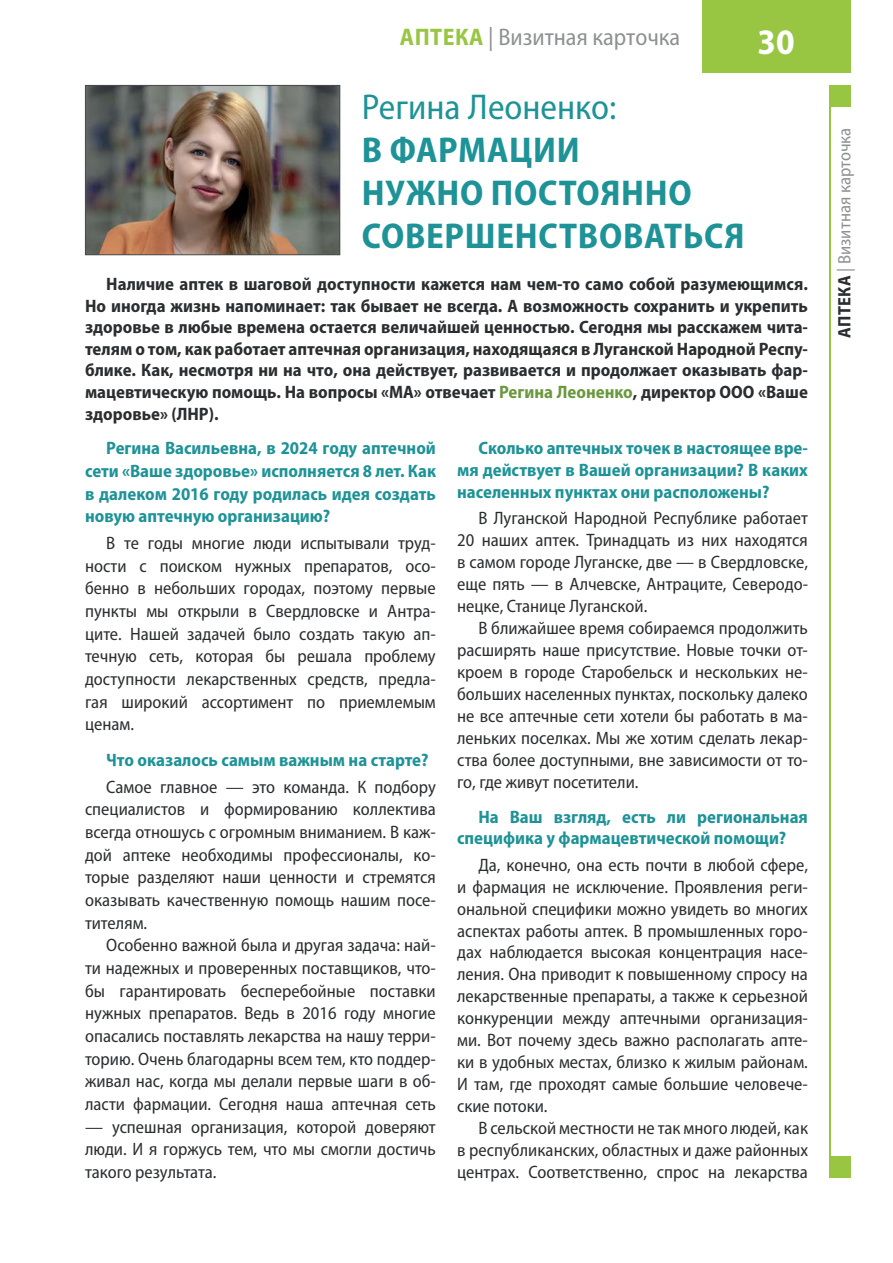
<style>
.page{position:relative;width:893px;height:1263px;background:#fff}
.page>*{position:absolute;margin:0;border:0;box-sizing:border-box;transform-origin:0 0}
.t1{font:700 semi-condensed 36px/43.2px "Myriad Pro";letter-spacing:.02em;color:#1e9397}
.t2{font:semi-condensed 36px "Myriad Pro";color:#1e9397}
.t3{font:700 semi-condensed 36px "Myriad Pro";color:#fff}
.t4{font:semi-condensed 24px "Myriad Pro";color:#8e9192}
.t5{font:semi-condensed 18px/21.9px "Myriad Pro";color:#2b2e30;text-align:justify}
.t6{font:700 semi-condensed 18px/21.6px "Myriad Pro";color:#2b2e30;text-align:justify}
.t7{font:700 semi-condensed 18px/22.6px "Myriad Pro";color:#1e9397;text-align:justify}
.t8{font:semi-condensed 18px "Myriad Pro";color:#8e9192}
.s1{font-weight:700;color:#98c643}
.s2{color:#6b983f}
.s3{font-weight:700;color:#2b2e30}
</style>
<div class="page">
<div style="left:702px;top:0;width:148px;height:72px;background:#98c643"></div>
<hr style="left:829px;top:85px;width:1px;height:1093px;background:#98c643">
<div style="left:829px;top:85px;width:21px;height:21px;background:#98c643"></div>
<div style="left:829px;top:1157px;width:21px;height:21px;background:#98c643"></div>
<img style="left:87px;top:87px;width:251px;height:166px">
<div style="left:85px;top:85px;width:255px;height:170px;border:1px solid #484b4c"></div>
<h2 class="t4" style="left:400px;top:28px;width:282px"><span class="s1">АПТЕКА</span> | Визитная карточка</h2>
<h1 class="t3" style="left:757px;top:21px;width:39px">30</h1>
<h1 class="t2" style="left:362px;top:93px;width:256px">Регина Леоненко:</h1>
<h1 class="t1" style="left:362px;top:128px;width:384px">В ФАРМАЦИИ<br>НУЖНО ПОСТОЯННО<br>СОВЕРШЕНСТВОВАТЬСЯ</h1>
<p class="t6" style="left:85px;top:273px;width:724px;text-indent:21px">Наличие аптек в шаговой доступности кажется нам чем-то само собой разумеющимся.<br>Но иногда жизнь напоминает: так бывает не всегда. А возможность сохранить и укрепить здоровье в любые времена остается величайшей ценностью. Сегодня мы расскажем чита&shy;телям о том, как работает аптечная организация, находящаяся в Луганской Народной Респу&shy;блике. Как, несмотря ни на что, она действует, развивается и продолжает оказывать фар&shy;мацевтическую помощь. На вопросы «МА» отвечает <span class="s2">Регина Леоненко</span>, директор ООО «Ваше здоровье» (ЛНР).</p>
<p class="t7" style="left:85px;top:437px;width:352px;text-indent:21px">Регина Васильевна, в 2024 году аптечной сети «Ваше здоровье» исполняется 8 лет. Как в далеком 2016 году родилась идея создать новую аптечную организацию?</p>
<p class="t5" style="left:85px;top:534px;width:352px;line-height:22.6px;text-indent:21px">В те годы многие люди испытывали труд&shy;ности с поиском нужных препаратов, осо&shy;бенно в небольших городах, поэтому первые пункты мы открыли в Свердловске и Антра&shy;ците. Нашей задачей было создать такую ап&shy;течную сеть, которая бы решала проблему доступности лекарственных средств, предла&shy;гая широкий ассортимент по приемлемым ценам.</p>
<p class="t7" style="left:106px;top:748px;width:324px">Что оказалось самым важным на старте?</p>
<p class="t5" style="left:85px;top:777px;width:352px;line-height:22.6px;text-indent:21px">Самое главное — это команда. К подбору специалистов и формированию коллектива всегда отношусь с огромным вниманием. В каж&shy;дой аптеке необходимы профессионалы, ко&shy;торые разделяют наши ценности и стремятся оказывать качественную помощь нашим посе&shy;тителям.</p>
<p class="t5" style="left:85px;top:936px;width:352px;line-height:22.6px;text-indent:21px">Особенно важной была и другая задача: най&shy;ти надежных и проверенных поставщиков, что&shy;бы гарантировать бесперебойные поставки нужных препаратов. Ведь в 2016 году многие опасались поставлять лекарства на нашу терри&shy;торию. Очень благодарны всем тем, кто поддер&shy;живал нас, когда мы делали первые шаги в об&shy;ласти фармации. Сегодня наша аптечная сеть</p>
<p class="t5" style="left:85px;top:1117px;width:352px;line-height:22.6px">— успешная организация, которой доверяют люди. И я горжусь тем, что мы смогли достичь такого результата.</p>
<p class="t7" style="left:457px;top:437px;width:352px;line-height:21.9px;text-indent:21px">Сколько аптечных точек в настоящее вре&shy;мя действует в Вашей организации? В каких населенных пунктах они расположены?</p>
<p class="t5" style="left:457px;top:509px;width:352px;text-indent:21px">В Луганской Народной Республике работает 20 наших аптек. Тринадцать из них находятся в самом городе Луганске, две — в Свердловске, еще пять — в Алчевске, Антраците, Северодо&shy;нецке, Станице Луганской.</p>
<p class="t5" style="left:457px;top:619px;width:352px;text-indent:21px">В ближайшее время собираемся продолжить расширять наше присутствие. Новые точки от&shy;кроем в городе Старобельск и нескольких не&shy;больших населенных пунктах, поскольку далеко не все аптечные сети хотели бы работать в ма&shy;леньких поселках. Мы же хотим сделать лекар&shy;ства более доступными, вне зависимости от то&shy;го, где живут посетители.</p>
<p class="t7" style="left:457px;top:805px;width:352px;line-height:21.9px;text-indent:21px">На Ваш взгляд, есть ли региональная специфика у фармацевтической помощи?</p>
<p class="t5" style="left:457px;top:855px;width:352px;text-indent:21px">Да, конечно, она есть почти в любой сфере, и фармация не исключение. Проявления реги&shy;ональной специфики можно увидеть во многих аспектах работы аптек. В промышленных горо&shy;дах наблюдается высокая концентрация насе&shy;ления. Она приводит к повышенному спросу на лекарственные препараты, а также к серьезной конкуренции между аптечными организация&shy;ми. Вот почему здесь важно располагать апте&shy;ки в удобных местах, близко к жилым районам.<br>И там, где проходят самые большие человече&shy;ские потоки.</p>
<p class="t5" style="left:457px;top:1119px;width:352px;text-indent:21px">В сельской местности не так много людей, как в республиканских, областных и даже районных центрах. Соответственно, спрос на лекарства</p>
<p class="t8" style="left:838px;top:338px;width:212px;rotate:-90deg"><span class="s3">АПТЕКА</span> | Визитная карточка</p>
</div>
